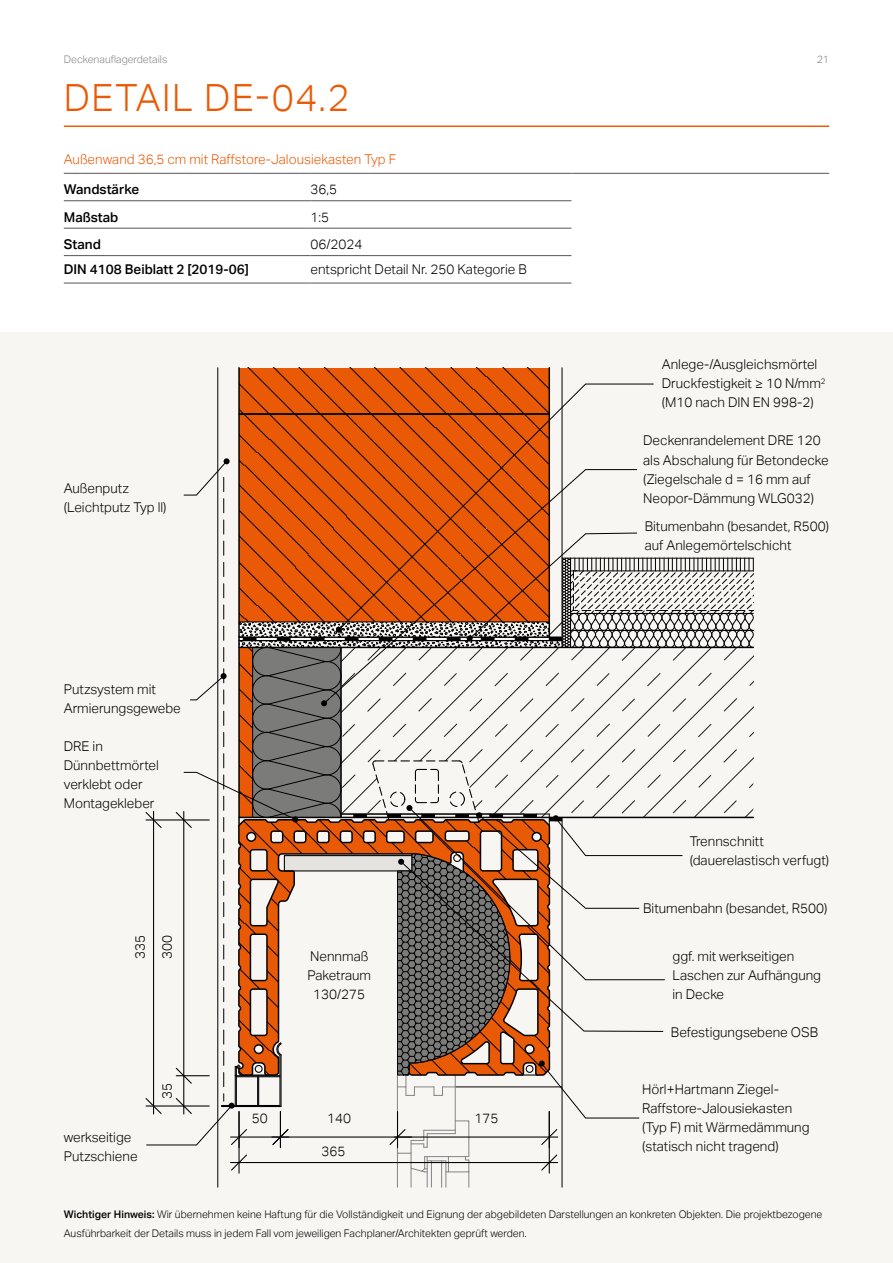
<style>
.page{position:relative;width:893px;height:1263px;background:#fff}
.page>*{position:absolute;margin:0;border:0;box-sizing:border-box;transform-origin:0 0}
.t1{font:300 37.5px "Aktiv Grotesk";letter-spacing:.04em;color:#ea5a06}
.t2{font:300 13.5px/19px "Aktiv Grotesk";color:#000}
.t3{font:500 13.5px "Aktiv Grotesk";color:#000}
.t4{font:300 13.5px "Aktiv Grotesk";color:#ea5a06}
.t5{font:300 10.5px/19px "Aktiv Grotesk";color:#000}
.t6{font:300 10.5px "Aktiv Grotesk";color:#878786}
.s1{font-weight:500}
</style>
<div class="page">
<div style="left:0;top:332px;width:893px;height:931px;background:#f8f6f3"></div>
<hr style="left:64px;top:126px;width:765px;height:1px;background:#ea5a06">
<hr style="left:64px;top:173px;width:246px;height:1px;background:#565656">
<hr style="left:310px;top:173px;width:261px;height:1px;background:#565656">
<hr style="left:571px;top:173px;width:258px;height:1px;background:#565656">
<hr style="left:64px;top:200px;width:246px;height:1px;background:#565656">
<hr style="left:310px;top:200px;width:261px;height:1px;background:#565656">
<hr style="left:64px;top:228px;width:246px;height:1px;background:#565656">
<hr style="left:310px;top:228px;width:261px;height:1px;background:#565656">
<hr style="left:64px;top:255px;width:246px;height:1px;background:#565656">
<hr style="left:310px;top:255px;width:261px;height:1px;background:#565656">
<hr style="left:64px;top:283px;width:246px;height:1px;background:#565656">
<hr style="left:310px;top:283px;width:261px;height:1px;background:#565656">
<svg style="left:217px;top:367px;width:346px;height:821px"></svg>
<svg style="left:338px;top:383px;width:316px;height:75px"></svg>
<svg style="left:145px;top:458px;width:609px;height:729px"></svg>
<p class="t6" style="left:64px;top:54px;width:105px">Deckenauflagerdetails</p>
<h1 class="t1" style="left:64px;top:77px;width:287px">DETAIL DE-04.2</h1>
<p class="t4" style="left:64px;top:152px;width:334px">Außenwand 36,5 cm mit Raffstore-Jalousiekasten Typ F</p>
<p class="t3" style="left:64px;top:182px;width:77px">Wandstärke</p>
<p class="t2" style="left:310px;top:180px;width:28px">36,5</p>
<p class="t3" style="left:64px;top:209px;width:56px">Maßstab</p>
<p class="t2" style="left:310px;top:208px;width:20px">1:5</p>
<p class="t3" style="left:64px;top:237px;width:39px">Stand</p>
<p class="t2" style="left:310px;top:235px;width:54px">06/2024</p>
<p class="t3" style="left:64px;top:261px;width:187px">DIN 4108 Beiblatt 2 [2019-06]</p>
<p class="t2" style="left:310px;top:259px;width:218px">entspricht Detail Nr. 250 Kategorie B</p>
<p class="t2" style="left:64px;top:479px;width:104px">Außenputz (Leichtputz Typ ll)</p>
<p class="t2" style="left:64px;top:679px;width:118px">Putzsystem mit<br>Armierungsgewebe</p>
<p class="t2" style="left:64px;top:736px;width:97px">DRE in<br>Dünnbettmörtel verklebt oder<br>Montagekleber</p>
<p class="t2" style="left:131px;top:959px;width:25px;rotate:-90deg">335</p>
<p class="t2" style="left:158px;top:959px;width:25px;rotate:-90deg">300</p>
<p class="t2" style="left:64px;top:1128px;width:75px">werkseitige<br>Putzschiene</p>
<p class="t2" style="left:158px;top:1099px;width:17px;rotate:-90deg">35</p>
<p class="t2" style="left:307px;top:946px;width:65px;text-align:center">Nennmaß<br>Paketraum<br>130/275</p>
<p class="t2" style="left:252px;top:1109px;width:17px">50</p>
<p class="t2" style="left:327px;top:1109px;width:25px">140</p>
<p class="t2" style="left:475px;top:1109px;width:25px">175</p>
<p class="t2" style="left:322px;top:1142px;width:25px">365</p>
<p class="t6" style="left:817px;top:54px;width:14px">21</p>
<p class="t2" style="left:662px;top:355px;width:165px">Anlege-/Ausgleichsmörtel<br>Druckfestigkeit ≥ 10 N/mm<sup>2 </sup>(M10 nach DIN EN 998-2)</p>
<p class="t2" style="left:643px;top:431px;width:187px">Deckenrandelement DRE 120 als Abschalung für Betondecke (Ziegelschale d = 16 mm auf<br>Neopor-Dämmung WLG032)</p>
<p class="t2" style="left:645px;top:517px;width:186px">Bitumenbahn (besandet, R500) auf Anlegemörtelschicht</p>
<p class="t2" style="left:690px;top:832px;width:141px">Trennschnitt (dauerelastisch verfugt)</p>
<p class="t2" style="left:643px;top:899px;width:186px">Bitumenbahn (besandet, R500)</p>
<p class="t2" style="left:672px;top:946px;width:150px">ggf. mit werkseitigen<br>Laschen zur Aufhängung in Decke</p>
<p class="t2" style="left:671px;top:1023px;width:149px">Befestigungsebene OSB</p>
<p class="t2" style="left:642px;top:1080px;width:169px">Hörl+Hartmann Ziegel-<br>Raffstore-Jalousiekasten (Typ F) mit Wärmedämmung (statisch nicht tragend)</p>
<p class="t5" style="left:64px;top:1205px;width:760px"><span class="s1">Wichtiger Hinweis:</span> Wir übernehmen keine Haftung für die Vollständigkeit und Eignung der abgebildeten Darstellungen an konkreten Objekten. Die projektbezogene<br>Ausführbarkeit der Details muss in jedem Fall vom jeweiligen Fachplaner/Architekten geprüft werden.</p>
</div>
